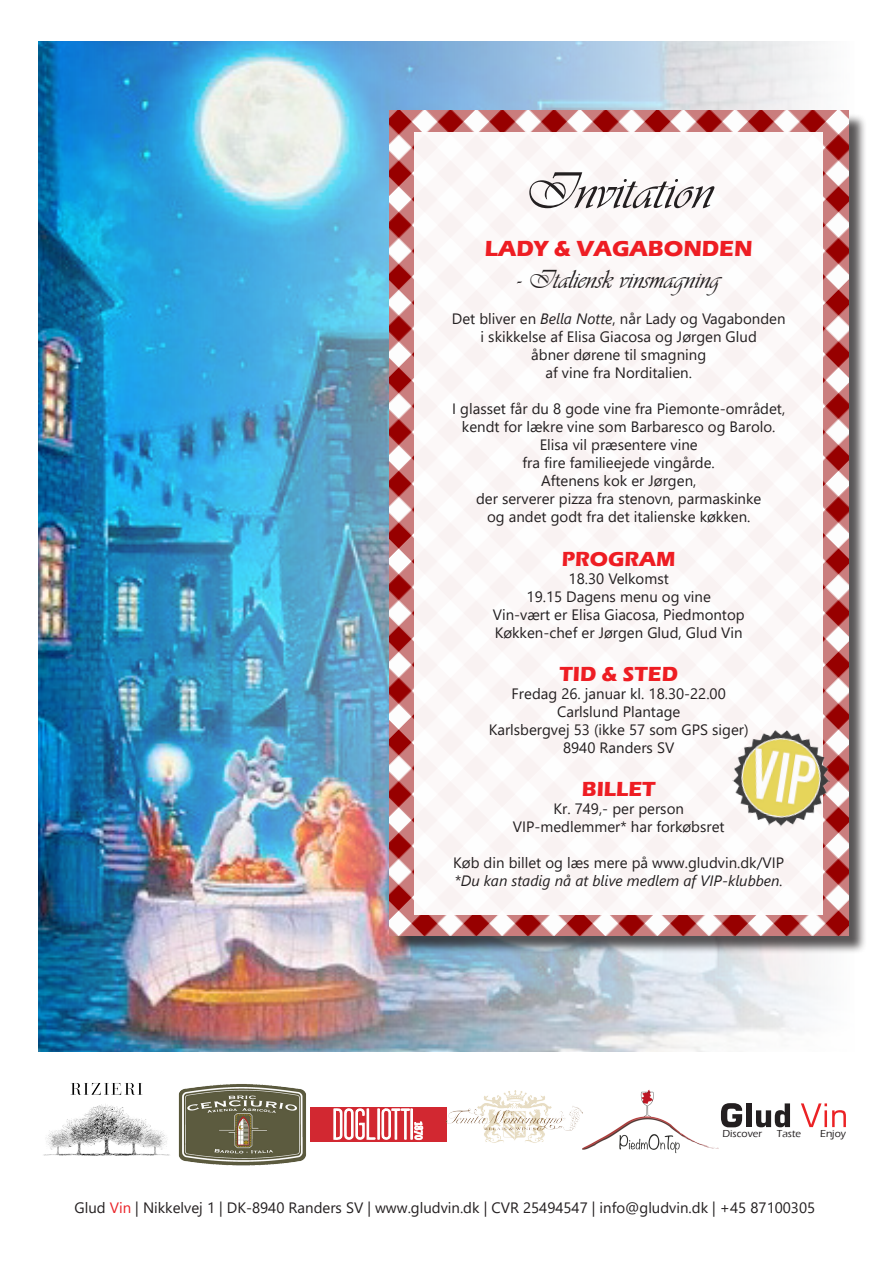
<style>
.page{position:relative;width:893px;height:1263px;background:#fff}
.page>*{position:absolute;margin:0;border:0;box-sizing:border-box;transform-origin:0 0}
.Overskrift_menu{font:54px "Vivaldii";color:#231f20}
.Overskrift_menu-2{font:27px "Vivaldii";color:#231f20}
.Overskrift_menu-3{font:700 22.5px "Eras ITC";color:#ee1d23}
.Overskrift_menu-4{font:700 21px "Eras ITC";color:#ee1d23}
.Tekst{font:15px "Segoe UI";color:#231f20}
.Brødtext_1{font:15px "Segoe UI";color:#231f20}
.t1{font:italic 15px "Segoe UI";color:#231f20}
.t2{font:500 10.5px "Eras ITC";color:#231f20}
.s1{font-style:italic}
.s2{color:#ea2227}
</style>
<div class="page">
<img style="left:38px;top:41px;width:811px;height:1010px">
<svg style="left:721px;top:1103px;width:21px;height:24px"></svg>
<div style="left:746px;top:1103px;width:6px;height:24px;background:#231f20"></div>
<svg style="left:756px;top:1103px;width:34px;height:24px"></svg>
<svg style="left:801px;top:1103px;width:45px;height:24px"></svg>
<img style="left:43px;top:1083px;width:127px;height:73px">
<div style="left:310px;top:1107px;width:136px;height:34px;background:#d22831"></div>
<svg style="left:333px;top:1108px;width:91px;height:33px"></svg>
<img style="left:446px;top:1090px;width:136px;height:53px">
<img style="left:178px;top:1084px;width:129px;height:82px">
<img style="left:583px;top:1089px;width:136px;height:64px">
<div style="left:391px;top:113px;width:476px;height:841px;background:#231f20;opacity:.75"></div>
<img style="left:389px;top:111px;width:459px;height:824px">
<div style="left:415px;top:132px;width:408px;height:782px;background:#fcf8f8"></div>
<img style="left:732px;top:723px;width:105px;height:110px">
<p class="Overskrift_menu" style="left:525px;top:159px;width:190px">Invitation</p>
<p class="Overskrift_menu-3" style="left:485px;top:236px;width:269px">LADY &amp; VAGABONDEN</p>
<p class="Overskrift_menu-2" style="left:517px;top:264px;width:204px">- Italiensk vinsmagning</p>
<p class="Tekst" style="left:452px;top:305px;width:335px">Det bliver en <span class="s1">Bella Notte</span>, når Lady og Vagabonden</p>
<p class="Tekst" style="left:481px;top:323px;width:278px">i skikkelse af Elisa Giacosa og Jørgen Glud</p>
<p class="Tekst" style="left:531px;top:341px;width:176px">åbner dørene til smagning</p>
<p class="Tekst" style="left:545px;top:359px;width:148px">af vine fra Norditalien.</p>
<p class="Tekst" style="left:452px;top:395px;width:335px">I glasset får du 8 gode vine fra Piemonte-området,</p>
<p class="Tekst" style="left:462px;top:413px;width:315px">kendt for lækre vine som Barbaresco og Barolo.</p>
<p class="Tekst" style="left:540px;top:431px;width:159px">Elisa vil præsentere vine</p>
<p class="Tekst" style="left:523px;top:449px;width:194px">fra fire familieejede vingårde.</p>
<p class="Tekst" style="left:541px;top:467px;width:157px">Aftenens kok er Jørgen,</p>
<p class="Tekst" style="left:476px;top:485px;width:287px">der serverer pizza fra stenovn, parmaskinke</p>
<p class="Tekst" style="left:487px;top:503px;width:265px">og andet godt fra det italienske køkken.</p>
<p class="Overskrift_menu-4" style="left:562px;top:546px;width:115px">PROGRAM</p>
<p class="Tekst" style="left:569px;top:564px;width:102px">18.30 Velkomst</p>
<p class="Tekst" style="left:527px;top:582px;width:186px">19.15 Dagens menu og vine</p>
<p class="Tekst" style="left:493px;top:600px;width:253px">Vin-vært er Elisa Giacosa, Piedmontop</p>
<p class="Tekst" style="left:495px;top:618px;width:250px">Køkken-chef er Jørgen Glud, Glud Vin</p>
<p class="Overskrift_menu-4" style="left:559px;top:662px;width:120px">TID &amp; STED</p>
<p class="Tekst" style="left:512px;top:679px;width:216px">Fredag 26. januar kl. 18.30-22.00</p>
<p class="Tekst" style="left:557px;top:697px;width:125px">Carlslund Plantage</p>
<p class="Tekst" style="left:489px;top:715px;width:261px">Karlsbergvej 53 (ikke 57 som GPS siger)</p>
<p class="Tekst" style="left:563px;top:733px;width:113px">8940 Randers SV</p>
<p class="Overskrift_menu-4" style="left:582px;top:777px;width:75px">BILLET</p>
<p class="Tekst" style="left:553px;top:794px;width:132px">Kr. 749,- per person</p>
<p class="Tekst" style="left:513px;top:812px;width:213px">VIP-medlemmer* har forkøbsret</p>
<p class="Tekst" style="left:453px;top:848px;width:333px">Køb din billet og læs mere på www.gludvin.dk/VIP</p>
<p class="t1" style="left:454px;top:869px;width:330px">*Du kan stadig nå at blive medlem af VIP-klubben.</p>
<p class="t2" style="left:722px;top:1128px;width:41px">Discover</p>
<p class="t2" style="left:777px;top:1128px;width:26px">Taste</p>
<p class="t2" style="left:820px;top:1128px;width:27px">Enjoy</p>
<p class="Brødtext_1" style="left:74px;top:1194px;width:742px">Glud <span class="s2">Vin</span> | Nikkelvej 1 | DK-8940 Randers SV | www.gludvin.dk | CVR 25494547 | info@gludvin.dk | +45 87100305</p>
</div>
